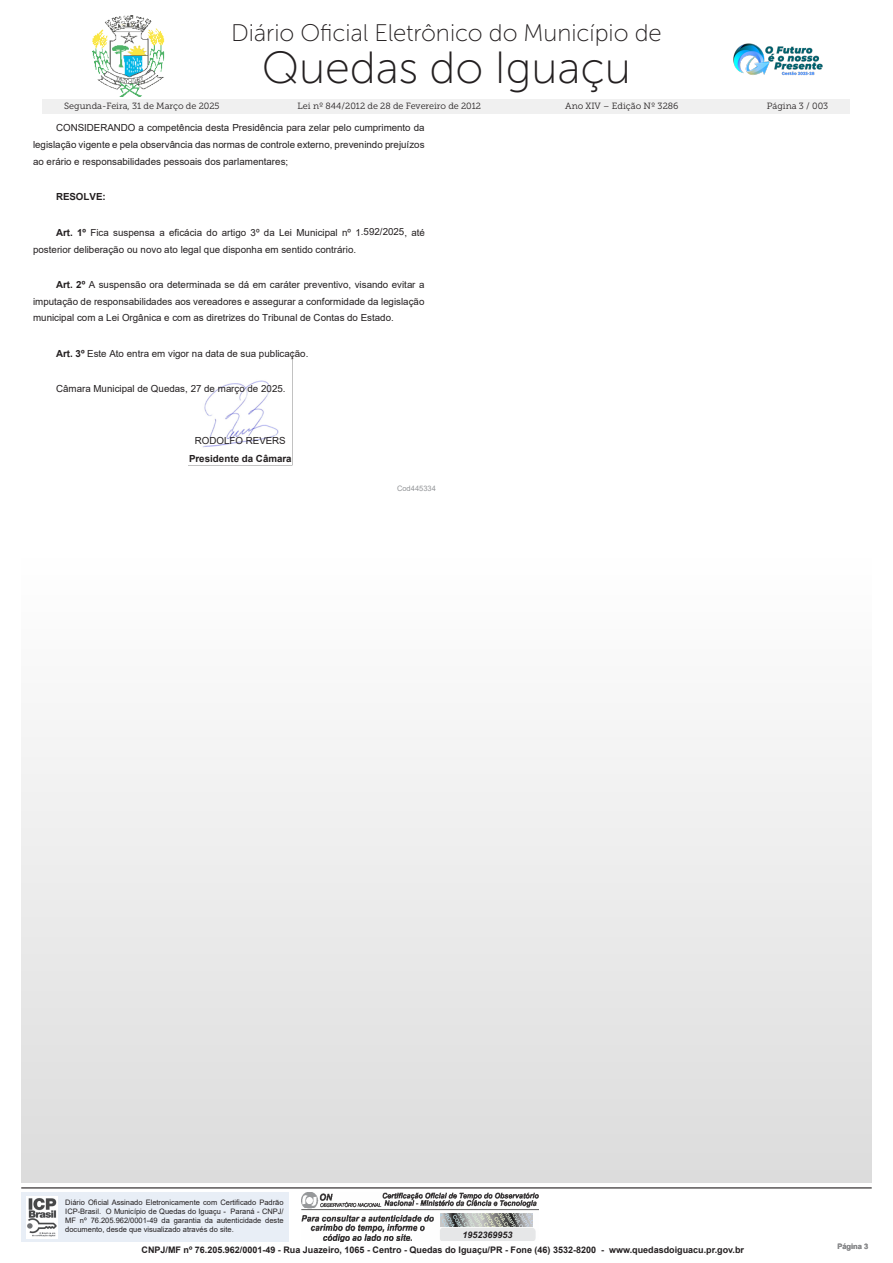
<style>
.page{position:relative;width:893px;height:1263px;background:#fff}
.page>*{position:absolute;margin:0;border:0;box-sizing:border-box;transform-origin:0 0}
.t1{font:45px "Museo Sans Cyrl 100";color:#231f20}
.t2{font:24px "Museo Sans Cyrl 100";color:#231f20}
.t3{font:9.75px/16.8px "Arial";letter-spacing:.005em;color:#231f20;text-align:justify}
.t4{font:700 9.75px/17.5px "Arial";color:#231f20;text-align:center}
.t5{font:700 9px "Arial";color:#231f20}
.t6{font:9px "Museo Slab 300";color:#231f20}
.t7{font:700 9px "Times New Roman";letter-spacing:-.005em;color:#231f20}
.t8{font:italic 700 9px "Arial";color:#231f20}
.t9{font:7.5px/9px "Arial";color:#231f20;text-align:justify}
.cód_diário{font:7.5px "Arial";color:#939598}
.t10{font:700 7.5px "Arial";color:#8a8b8d}
.s1{font-weight:700}
.s2{font-weight:400}
</style>
<div class="page">
<div style="left:43px;top:99px;width:807px;height:14px;background:#f0f0f0"></div>
<hr style="left:21px;top:1187px;width:851px;height:1px;background:#231f20">
<img style="left:302px;top:1192px;width:237px;height:50px">
<div style="left:21px;top:1192px;width:268px;height:50px;background:#e8eef6"></div>
<img style="left:27px;top:1197px;width:30px;height:42px">
<img style="left:441px;top:1213px;width:92px;height:13px">
<img style="left:92px;top:16px;width:72px;height:80px">
<img style="left:733px;top:43px;width:90px;height:33px">
<img style="left:203px;top:351px;width:90px;height:114px">
<div style="left:21px;top:549px;width:851px;height:633px;background:linear-gradient(to bottom,#fff,#dcdcdc)"></div>
<h2 class="t2" style="left:231px;top:20px;width:432px">Diário Oficial Eletrônico do Município de</h2>
<h1 class="t1" style="left:262px;top:43px;width:371px">Quedas do Iguaçu</h1>
<p class="t7" style="left:89px;top:95px;width:43px">85.460-000</p>
<p class="t7" style="left:160px;top:95px;width:5px">-</p>
<p class="t7" style="left:351px;top:95px;width:39px">PARANÁ</p>
<p class="t3" style="left:33px;top:120px;width:393px;text-indent:23px">CONSIDERANDO a competência desta Presidência para zelar pelo cumprimento da legislação vigente e pela observância das normas de controle externo, prevenindo prejuízos ao erário e responsabilidades pessoais dos parlamentares;</p>
<p class="t4" style="left:56px;top:188px;width:51px">RESOLVE:</p>
<p class="t3" style="left:33px;top:224px;width:393px;text-indent:23px"><span class="s1">Art. 1º</span> Fica suspensa a eficácia do artigo 3º da Lei Municipal nº 1.592/2025, até posterior deliberação ou novo ato legal que disponha em sentido contrário.</p>
<p class="t3" style="left:33px;top:276px;width:393px;text-indent:23px"><span class="s1">Art. 2º</span> A suspensão ora determinada se dá em caráter preventivo, visando evitar a imputação de responsabilidades aos vereadores e assegurar a conformidade da legislação municipal com a Lei Orgânica e com as diretrizes do Tribunal de Contas do Estado.</p>
<p class="t3" style="left:56px;top:345px;width:254px"><span class="s1">Art. 3º</span> Este Ato entra em vigor na data de sua publicação.</p>
<p class="t3" style="left:56px;top:380px;width:231px">Câmara Municipal de Quedas, 27 de março de 2025.</p>
<p class="t6" style="left:64px;top:101px;width:157px">Segunda-Feira, 31 de Março de 2025</p>
<p class="t6" style="left:565px;top:101px;width:115px">Ano XIV – Edição Nº 3286</p>
<p class="t6" style="left:767px;top:101px;width:63px">Página 3 / 003</p>
<p class="t6" style="left:298px;top:101px;width:185px">Lei nº 844/2012 de 28 de Fevereiro de 2012</p>
<p class="t4" style="left:189px;top:432px;width:104px"><span class="s2">RODOLFO REVERS<br></span>Presidente da Câmara</p>
<p class="cód_diário" style="left:397px;top:483px;width:40px">Cod445334</p>
<p class="t9" style="left:65px;top:1197px;width:220px">Diário Oficial Assinado Eletronicamente com Certificado Padrão ICP-Brasil. O Município de Quedas do Iguaçu - Paraná - CNPJ/ MF nº 76.205.962/0001-49 da garantia da autenticidade deste documento, desde que visualizado através do site.</p>
<p class="t8" style="left:462px;top:1229px;width:52px">1952369953</p>
<p class="t5" style="left:142px;top:1244px;width:604px">CNPJ/MF nº 76.205.962/0001-49 - Rua Juazeiro, 1065 - Centro - Quedas do Iguaçu/PR - Fone (46) 3532-8200 - www.quedasdoiguacu.pr.gov.br</p>
<p class="t10" style="left:837px;top:1241px;width:32px">Página 3</p>
</div>
